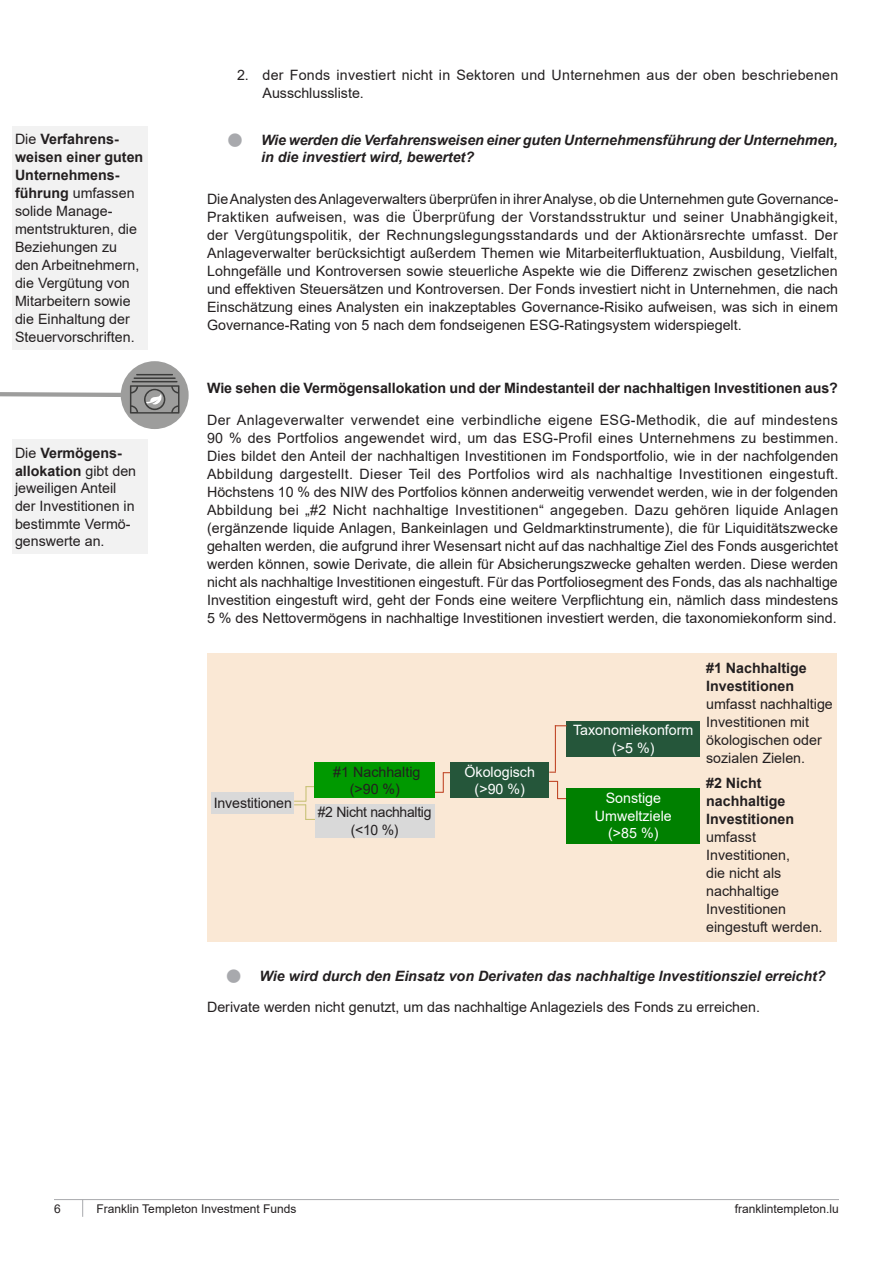
<style>
.page{position:relative;width:893px;height:1263px;background:#fff}
.page>*{position:absolute;margin:0;border:0;box-sizing:border-box;transform-origin:0 0}
._03a_Body{font:14.25px/18px "Arial";color:#231f20}
.t1{font:italic 700 14.25px/17.1px "Arial";color:#231f20}
._03a_Body-2{font:14.25px/18px "Arial";letter-spacing:.02em;color:#231f20}
._03a_Body-3{font:700 14.25px "Arial";letter-spacing:-.005em;color:#231f20}
._03a_Body-4{font:14.25px/17.2px "Arial";color:#fff;text-align:center}
._03a_Body-5{font:14.25px/17.2px "Arial";letter-spacing:-.02em;color:#231f20;text-align:center}
.t2{font:12px "Arial";color:#231f20}
.s1{font-weight:700}
.s2{color:#a8a9ad}
</style>
<div class="page">
<hr style="left:54px;top:1199px;width:785px;height:1px;background:#a8a9ad">
<svg style="left:82px;top:1200px;width:1px;height:17px"></svg>
<div style="left:207px;top:653px;width:630px;height:289px;background:#fae8d5"></div>
<div style="left:212px;top:792px;width:82px;height:21px;background:#d9d9d9"></div>
<svg style="left:294px;top:786px;width:21px;height:34px"></svg>
<div style="left:315px;top:804px;width:120px;height:33px;background:#d9d9d9"></div>
<svg style="left:549px;top:781px;width:18px;height:18px"></svg>
<svg style="left:435px;top:772px;width:15px;height:21px"></svg>
<div style="left:450px;top:762px;width:99px;height:36px;background:#25563a"></div>
<div style="left:567px;top:788px;width:133px;height:55px;background:#008000"></div>
<div style="left:315px;top:762px;width:120px;height:36px;background:#090"></div>
<div style="left:12px;top:126px;width:135px;height:223px;background:#f2f2f2"></div>
<div style="left:121px;top:361px;width:68px;height:68px;background:#9d9d9c;border-radius:50%"></div>
<svg style="left:0;top:385px;width:179px;height:29px"></svg>
<hr style="left:132px;top:381px;width:46px;height:1px;background:#3c3c3b">
<hr style="left:134px;top:377px;width:42px;height:2px;background:#3c3c3b">
<hr style="left:136px;top:374px;width:37px;height:1px;background:#3c3c3b">
<div style="left:12px;top:440px;width:135px;height:114px;background:#f2f2f2"></div>
<div style="left:567px;top:721px;width:133px;height:35px;background:#25563a"></div>
<hr style="left:555px;top:725px;width:1px;height:47px;background:#c04525">
<p class="_03a_Body" style="left:15px;top:130px;width:130px">Die <span class="s1">Verfahrens&shy;weisen einer guten<br>Unternehmens&shy;führung</span> umfassen solide Manage&shy;mentstrukturen, die<br>Beziehungen zu den Arbeitnehmern, die Vergütung von<br>Mitarbeitern sowie die Einhaltung der<br>Steuervorschriften.</p>
<p class="_03a_Body" style="left:15px;top:444px;width:123px">Die <span class="s1">Vermögens&shy;allokation</span> gibt den jeweiligen Anteil der Investitionen in bestimmte Vermö&shy;genswerte an.</p>
<p class="_03a_Body-2" style="left:263px;top:66px;width:577px;text-indent:-26px">2. der Fonds investiert nicht in Sektoren und Unternehmen aus der oben beschriebenen<br>Ausschlussliste.</p>
<p class="t1" style="left:261px;top:132px;width:578px;text-indent:-34px"><span class="s2">•</span> Wie werden die Verfahrensweisen einer guten Unternehmensführung der Unternehmen, in die investiert wird, bewertet?</p>
<p class="_03a_Body" style="left:207px;top:190px;width:633px;text-align:justify">Die Analysten des Anlageverwalters überprüfen in ihrer Analyse, ob die Unternehmen gute Governance-Praktiken aufweisen, was die Überprüfung der Vorstandsstruktur und seiner Unabhängigkeit, der Vergütungspolitik, der Rechnungslegungsstandards und der Aktionärsrechte umfasst. Der Anlageverwalter berücksichtigt außerdem Themen wie Mitarbeiterfluktuation, Ausbildung, Vielfalt, Lohngefälle und Kontroversen sowie steuerliche Aspekte wie die Differenz zwischen gesetzlichen und effektiven Steuersätzen und Kontroversen. Der Fonds investiert nicht in Unternehmen, die nach Einschätzung eines Analysten ein inakzeptables Governance-Risiko aufweisen, was sich in einem Governance-Rating von 5 nach dem fondseigenen ESG-Ratingsystem widerspiegelt.</p>
<p class="_03a_Body-3" style="left:207px;top:378px;width:632px">Wie sehen die Vermögensallokation und der Mindestanteil der nachhaltigen lnvestitionen aus?</p>
<p class="_03a_Body" style="left:207px;top:411px;width:633px;text-align:justify">Der Anlageverwalter verwendet eine verbindliche eigene ESG-Methodik, die auf mindestens 90 % des Portfolios angewendet wird, um das ESG-Profil eines Unternehmens zu bestimmen.<br>Dies bildet den Anteil der nachhaltigen Investitionen im Fondsportfolio, wie in der nachfolgenden Abbildung dargestellt. Dieser Teil des Portfolios wird als nachhaltige Investitionen eingestuft.<br>Höchstens 10 % des NIW des Portfolios können anderweitig verwendet werden, wie in der folgenden Abbildung bei „#2 Nicht nachhaltige Investitionen“ angegeben. Dazu gehören liquide Anlagen (ergänzende liquide Anlagen, Bankeinlagen und Geldmarktinstrumente), die für Liquiditätszwecke gehalten werden, die aufgrund ihrer Wesensart nicht auf das nachhaltige Ziel des Fonds ausgerichtet werden können, sowie Derivate, die allein für Absicherungszwecke gehalten werden. Diese werden nicht als nachhaltige Investitionen eingestuft. Für das Portfoliosegment des Fonds, das als nachhaltige Investition eingestuft wird, geht der Fonds eine weitere Verpflichtung ein, nämlich dass mindestens 5 % des Nettovermögens in nachhaltige Investitionen investiert werden, die taxonomiekonform sind.</p>
<p class="_03a_Body" style="left:214px;top:794px;width:80px">Investitionen</p>
<p class="_03a_Body" style="left:333px;top:763px;width:89px;line-height:17.1px;text-align:center">#1 Nachhaltig (&gt;90 %)</p>
<p class="_03a_Body-5" style="left:318px;top:803px;width:115px">#2 Nicht nachhaltig (&lt;10 %)</p>
<p class="_03a_Body-4" style="left:464px;top:763px;width:72px">Ökologisch (&gt;90 %)</p>
<p class="_03a_Body-4" style="left:573px;top:721px;width:122px">Taxonomiekonform</p>
<p class="_03a_Body-4" style="left:612px;top:739px;width:44px">(&gt;5 %)</p>
<p class="_03a_Body-4" style="left:595px;top:790px;width:78px">Sonstige<br>Umweltziele (&gt;85 %)</p>
<p class="_03a_Body" style="left:706px;top:659px;width:128px"><span class="s1">#1 Nachhaltige<br>Investitionen </span>umfasst nachhaltige<br>Investitionen mit ökologischen oder sozialen Zielen.</p>
<p class="_03a_Body" style="left:706px;top:774px;width:118px"><span class="s1">#2 Nicht nachhaltige<br>Investitionen </span>umfasst<br>Investitionen,<br>die nicht als nachhaltige<br>Investitionen eingestuft werden.</p>
<p class="t1" style="left:225px;top:968px;width:602px"><span class="s2">•</span> Wie wird durch den Einsatz von Derivaten das nachhaltige lnvestitionsziel erreicht?</p>
<p class="_03a_Body" style="left:207px;top:998px;width:554px">Derivate werden nicht genutzt, um das nachhaltige Anlageziels des Fonds zu erreichen.</p>
<p class="t2" style="left:54px;top:1200px;width:8px">6</p>
<p class="t2" style="left:97px;top:1200px;width:201px">Franklin Templeton Investment Funds</p>
<p class="t2" style="left:735px;top:1200px;width:106px">franklintempleton.lu</p>
</div>
